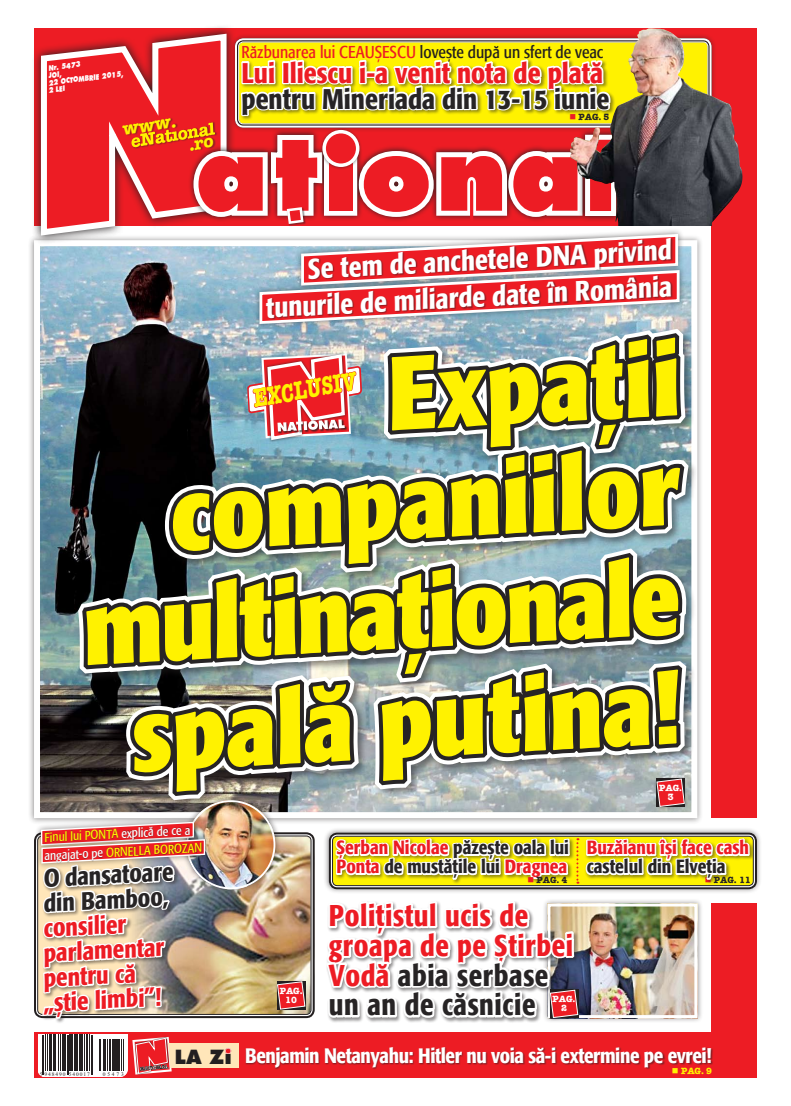
<style>
.page{position:relative;width:791px;height:1106px;background:#fff}
.page>*{position:absolute;margin:0;border:0;box-sizing:border-box;transform-origin:0 0}
.t1{font:700 condensed 103.4px/109.2px "R Formata";color:#fff200;text-align:right}
.t2{font:100.7px "Futura Extra Bold Rom";color:#ed1c24}
.t3{font:500 condensed 29.9px/29.8px "R Formata";letter-spacing:.02em;color:#ed1c24}
.t4{font:500 condensed 28.3px "R Formata";color:#ed1c24}
.t5{font:500 condensed 28.3px "R Formata";color:#272425}
.t6{font:500 condensed 28.1px/36.5px "R Formata";color:#fff;text-align:right}
.t7{font:25.6px "American Type Writer Bold Rom";color:#fff200;scale:.73 1}
.t8{font:500 condensed 25px/24.9px "R Formata";color:#ed1c24}
.t9{font:500 condensed 25px/24.9px "R Formata";color:#272425}
.t10{font:500 condensed 20.8px "R Formata";letter-spacing:-.02em;color:#fff}
.t11{font:19.1px "Futura Extra Bold Rom";color:#231f20}
.t12{font:500 condensed 19px/19px "R Formata";color:#272425}
.t13{font:500 condensed 19px "R Formata";color:#ed1c24}
.t14{font:17.6px "American Type Writer Bold Rom";color:#fff200}
.t15{font:17.1px "R Formata Condensed";color:#231f20}
.t16{font:12.8px/18.3px "R Formata Condensed";color:#fff200}
.t17{font:9px "American Type Writer Bold Rom";color:#272425}
.t18{font:9px/9px "American Type Writer Bold Rom";color:#fff;text-align:center}
.t19{font:9px "American Type Writer Bold Rom";color:#fff200}
.t20{font:7.3px/7.3px "Futura Extra Bold Rom";color:#fff;scale:.8 1}
.t21{font:5.5px "Times New Roman";letter-spacing:.18em;color:#231f20}
.s1{color:#ed1c24}
.s2{font-size:70.7px}
.s3{color:#fff}
.s4{color:#272425}
</style>
<div class="page">
<div style="left:712px;top:903px;width:45px;height:174px;background:#ed1c24"></div>
<div style="left:323px;top:827px;width:468px;height:102px;background:#231f20;opacity:.5"></div>
<svg style="left:31px;top:28px;width:7px;height:222px"></svg>
<svg style="left:751px;top:128px;width:6px;height:183px"></svg>
<div style="left:76px;top:327px;width:715px;height:570px;background:#231f20;opacity:.5"></div>
<img style="left:38px;top:27px;width:713px;height:1051px">
<p class="t20" style="left:45px;top:65px;width:97px;text-indent:3px;rotate:-7deg">Nr. 5473<br>joi,<br>22 octombrie 2015,<br>2 LEI</p>
<p class="t14" style="left:121px;top:119px;width:56px;rotate:-9deg">www.</p>
<p class="t15" style="left:242px;top:42px;width:363px"><span class="s1">Răzbunarea lui Ceaușescu</span> lovește după un sfert de veac</p>
<h3 class="t4" style="left:242px;top:57px;width:363px">Lui Iliescu i-a venit nota de plată</h3>
<h3 class="t5" style="left:242px;top:83px;width:369px">pentru Mineriada din 13-15 iunie</h3>
<p class="t17" style="left:569px;top:111px;width:42px"><span class="s1">■</span> PAG. 5</p>
<h2 class="t2" style="left:195px;top:111px;width:389px">at<span class="s2">I</span>ona</h2>
<h3 class="t6" style="left:263px;top:254px;width:410px;rotate:-3deg">Se tem de anchetele DNA privind tunurile de miliarde date în România</h3>
<h1 class="t1" style="left:67px;top:358px;width:611px;rotate:-3deg">Expații companiilor multinaționale spală putina!</h1>
<h3 class="t7" style="left:250px;top:383px;width:145px;rotate:-10deg">EXCLUSIV</h3>
<p class="t18" style="left:659px;top:783px;width:24px">PAG.<br>3</p>
<p class="t16" style="left:43px;top:828px;width:159px;rotate:-3deg">Finullui Ponta <span class="s3">explică de ce a angajat-o pe</span> Or nella Boro zan</p>
<h3 class="t9" style="left:41px;top:866px;width:133px;rotate:-3deg">O dansatoare din Bamboo,</h3>
<h3 class="t8" style="left:39px;top:916px;width:125px;rotate:-3deg">consilier parlamentar pentru că „ştie limbi”!</h3>
<p class="t21" style="left:40px;top:1070px;width:52px">5 948490 540017</p>
<p class="t21" style="left:103px;top:1070px;width:22px">0524873</p>
<p class="t11" style="left:175px;top:1045px;width:58px">LA Zi</p>
<p class="t18" style="left:280px;top:986px;width:24px">PAG.<br>10</p>
<p class="t13" style="left:587px;top:837px;width:164px">Buzăianu îşi face cash</p>
<p class="t12" style="left:587px;top:857px;width:140px">castelul din Elveţia</p>
<p class="t12" style="left:336px;top:838px;width:234px"><span class="s1">Șerban Nicolae</span> păzește oala lui<br><span class="s1">Ponta</span> de mustățile lui <span class="s1">Dragnea</span></p>
<p class="t17" style="left:527px;top:873px;width:42px"><span class="s1">■</span> PAG. 4</p>
<p class="t17" style="left:705px;top:873px;width:48px"><span class="s1">■</span> PAG. 11</p>
<h3 class="t3" style="left:329px;top:901px;width:246px">Poliţistul ucis de groapa de pe Ştirbei<br>Vodă <span class="s4">abia serbase un an de căsnicie</span></h3>
<p class="t18" style="left:553px;top:994px;width:24px">PAG.<br>2</p>
<p class="t10" style="left:245px;top:1044px;width:468px">Benjamin Netanyahu: Hitler nu voia să-i extermine pe evrei!</p>
<p class="t19" style="left:672px;top:1065px;width:42px">■ PAG. 9</p>
</div>
